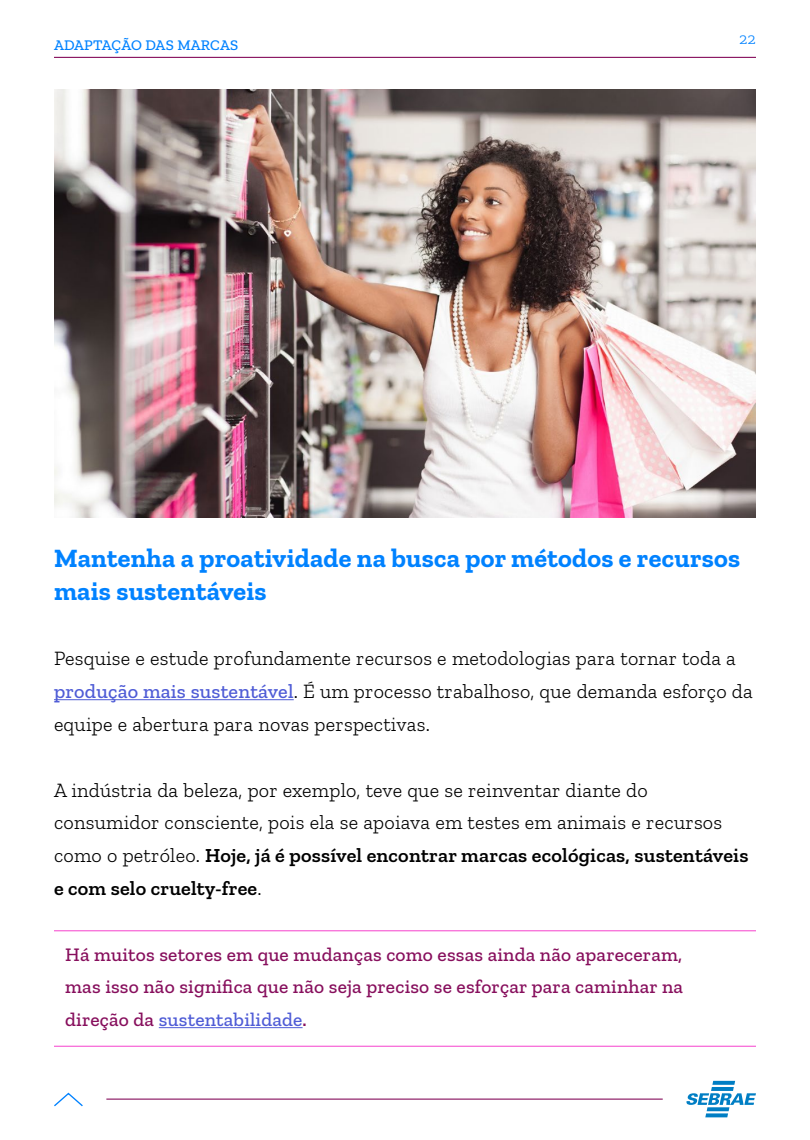
<style>
.page{position:relative;width:810px;height:1140px;background:#fff}
.page>*{position:absolute;margin:0;border:0;box-sizing:border-box;transform-origin:0 0}
.t1{font:700 26.25px/32.8px "Zilla Slab";letter-spacing:.01em;color:#0082ff}
.t2{font:300 20.25px/32.8px "Zilla Slab";letter-spacing:.01em;color:#000}
.t3{font:500 19.5px/32.8px "Zilla Slab";letter-spacing:.01em;color:#870f5d;text-align:justify}
.t4{font:300 16.5px "Zilla Slab";color:#0082ff}
.t5{font:500 15px "Zilla Slab";letter-spacing:.01em;color:#0082ff}
.s1{font-weight:500;color:#4f5cd6}
.s2{font-weight:600}
.s3{color:#4f5cd6}
</style>
<div class="page">
<svg style="left:54px;top:1092px;width:29px;height:15px"></svg>
<hr style="left:54px;top:57px;width:702px;height:1px;background:#870f5d">
<hr style="left:106px;top:1099px;width:557px;height:1px;background:#870f5d">
<hr style="left:54px;top:699px;width:240px;height:1px;background:#4f5cd6">
<hr style="left:54px;top:930px;width:702px;height:1px;background:#f756d2">
<hr style="left:54px;top:1046px;width:702px;height:1px;background:#f756d2">
<hr style="left:159px;top:1027px;width:144px;height:1px;background:#4f5cd6">
<img style="left:54px;top:90px;width:702px;height:428px">
<svg style="left:686px;top:1081px;width:70px;height:36px"></svg>
<p class="t5" style="left:54px;top:36px;width:186px">ADAPTAÇÃO DAS MARCAS</p>
<p class="t4" style="left:739px;top:29px;width:18px">22</p>
<p class="t1" style="left:54px;top:542px;width:688px">Mantenha a proatividade na busca por métodos e recursos mais sustentáveis</p>
<p class="t2" style="left:54px;top:642px;width:700px">Pesquise e estude profundamente recursos e metodologias para tornar toda a <span class="s1">produção mais sustentável</span>. É um processo trabalhoso, que demanda esforço da equipe e abertura para novas perspectivas.</p>
<p class="t2" style="left:54px;top:774px;width:696px">A indústria da beleza, por exemplo, teve que se reinventar diante do consumidor consciente, pois ela se apoiava em testes em animais e recursos como o petróleo. <span class="s2">Hoje, já é possível encontrar marcas ecológicas, sustentáveis e com selo cruelty-free</span>.</p>
<p class="t3" style="left:65px;top:938px;width:619px">Há muitos setores em que mudanças como essas ainda não apareceram, mas isso não significa que não seja preciso se esforçar para caminhar na direção da <span class="s3">sustentabilidade</span>.</p>
</div>
